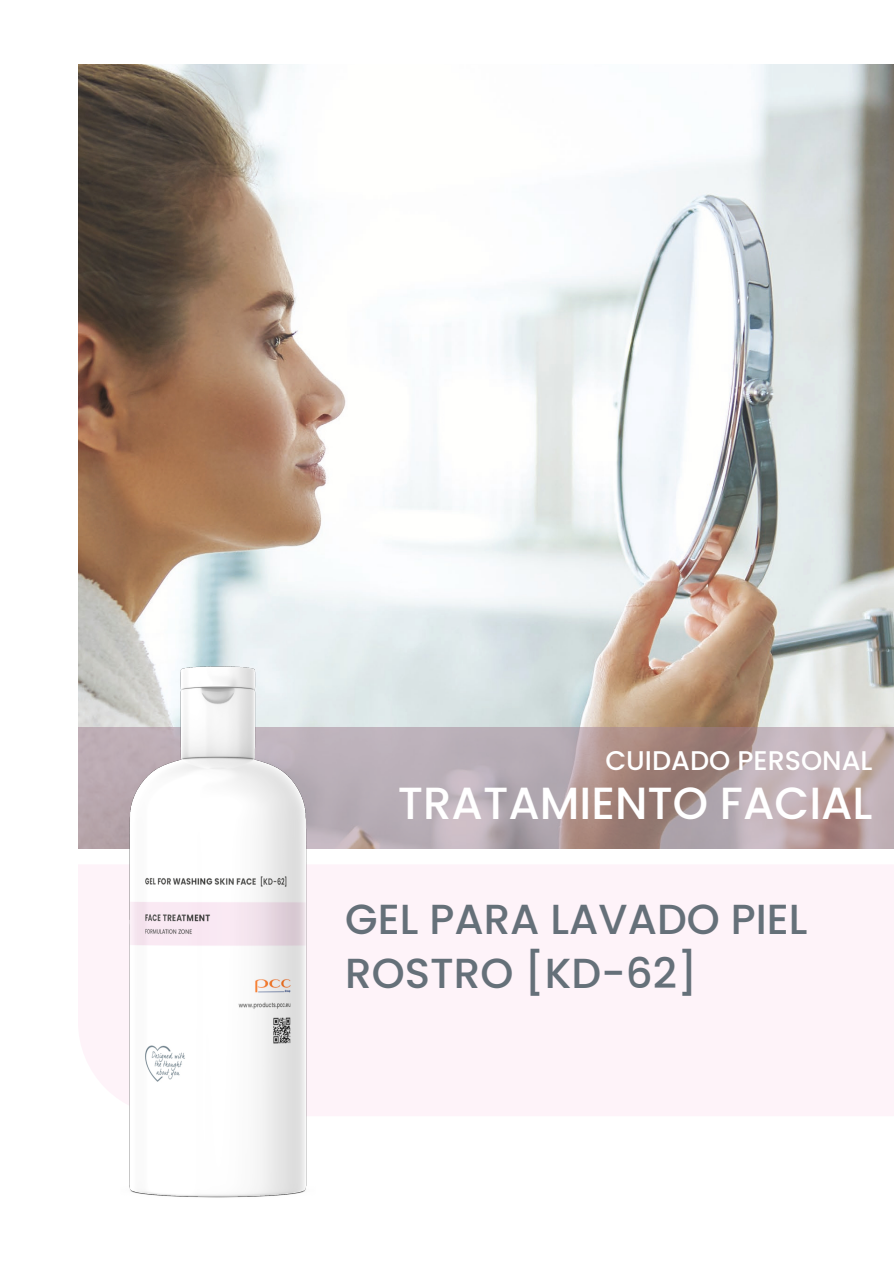
<style>
.page{position:relative;width:894px;height:1264px;background:#fff}
.page>*{position:absolute;margin:0;border:0;box-sizing:border-box;transform-origin:0 0}
.t1{font:500 45px "Poppins";color:#fff}
.t2{font:500 42px/54.6px "Poppins";color:#657079}
.t3{font:500 27px "Poppins";color:#fff}
</style>
<div class="page">
<img style="left:78px;top:64px;width:815px;height:663px">
<div style="left:78px;top:865px;width:815px;height:251px;background:#fef3f9"></div>
<div style="left:78px;top:727px;width:815px;height:121px;background:#a18192;opacity:.5"></div>
<img style="left:120px;top:658px;width:195px;height:540px">
<p class="t3" style="left:605px;top:741px;width:268px">CUIDADO PERSONAL</p>
<p class="t1" style="left:397px;top:772px;width:476px">TRATAMIENTO FACIAL</p>
<p class="t2" style="left:345px;top:891px;width:463px">GEL PARA LAVADO PIEL<br>ROSTRO [KD-62]</p>
</div>
